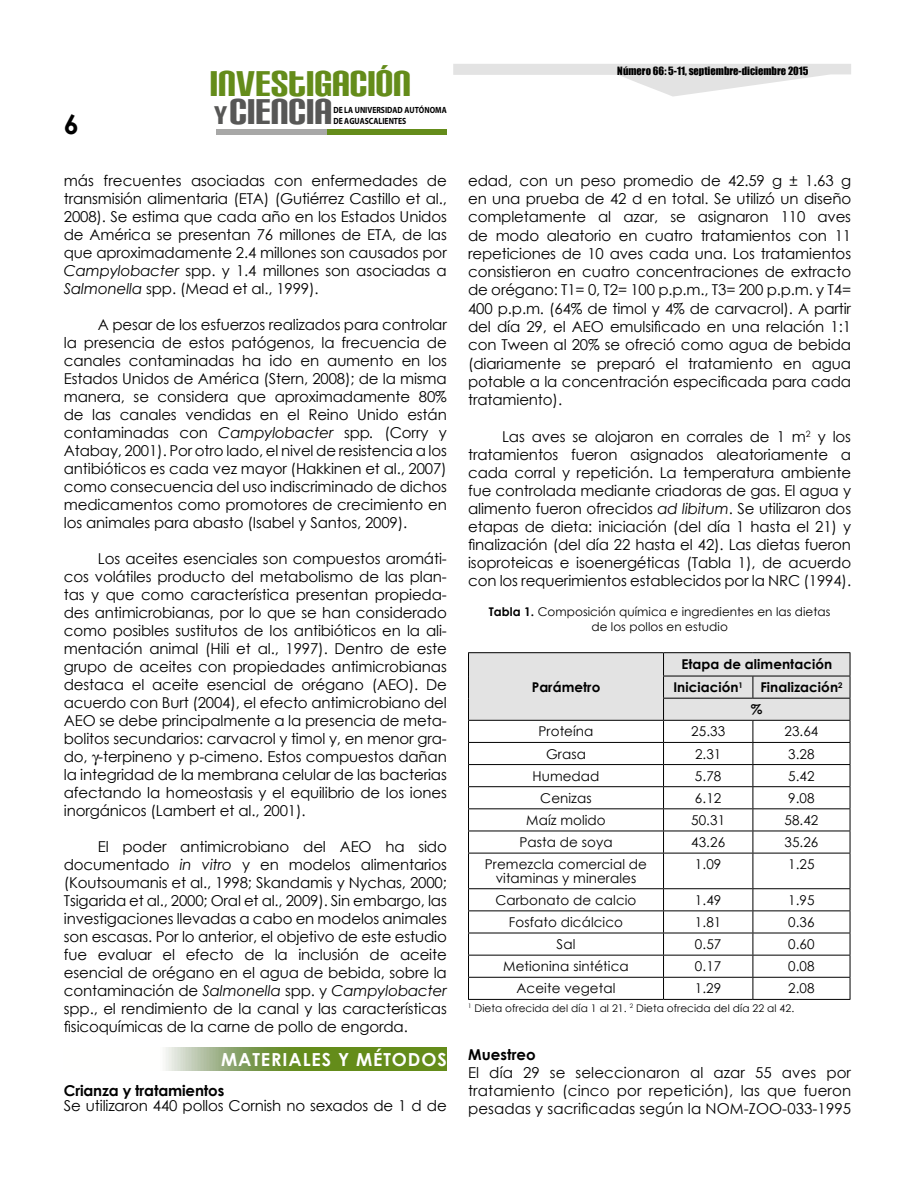
<style>
.page{position:relative;width:915px;height:1191px;background:#fff}
.page>*{position:absolute;margin:0;border:0;box-sizing:border-box;transform-origin:0 0}
.t1{font:43.05px "Carbon Block";color:#648c1a}
.t2{font:43.05px "Carbon Block";color:#575756}
.t3{font:700 27px "Century Gothic";color:#000}
.t4{font:700 18px "Century Gothic";color:#fff}
.t5{font:15px/18px "Century Gothic";letter-spacing:-.01em;color:#000;text-align:justify}
.t6{font:700 15px "Century Gothic";letter-spacing:-.01em;color:#000}
.t7{font:13.5px/13.5px "Century Gothic";letter-spacing:.005em;color:#000;text-align:center}
.t8{font:700 13.5px/22.6px "Century Gothic";letter-spacing:.005em;color:#000}
.t9{font:12px/15px "Century Gothic";letter-spacing:.005em;color:#000;text-align:center}
.t10{font:10.5px "Century Gothic";letter-spacing:.005em;color:#000}
.t11{font:10.5px "Impact";color:#000}
.t12{font:700 9px/10.5px "Myriad Pro";color:#000;scale:.85 1}
.s1{font-size:30.75px}
.s2{font-style:italic}
.s3{font-weight:700}
</style>
<div class="page">
<svg style="left:453px;top:64px;width:397px;height:33px"></svg>
<div style="left:216px;top:129px;width:214px;height:6px;background:#a8a8a7"></div>
<div style="left:327px;top:129px;width:119px;height:6px;background:#648c1a"></div>
<svg style="left:165px;top:1047px;width:281px;height:23px;background:#7c9c46"></svg>
<svg style="left:468px;top:652px;width:382px;height:200px"></svg>
<hr style="left:468px;top:852px;width:195px;height:1px;background:#000">
<hr style="left:468px;top:853px;width:1px;height:35px;background:#000">
<hr style="left:663px;top:852px;width:89px;height:1px;background:#000">
<hr style="left:663px;top:853px;width:1px;height:35px;background:#000">
<hr style="left:752px;top:852px;width:98px;height:1px;background:#000">
<hr style="left:752px;top:853px;width:1px;height:35px;background:#000">
<hr style="left:849px;top:853px;width:1px;height:35px;background:#000">
<hr style="left:468px;top:888px;width:195px;height:1px;background:#000">
<hr style="left:663px;top:888px;width:89px;height:1px;background:#000">
<hr style="left:752px;top:888px;width:98px;height:1px;background:#000">
<hr style="left:468px;top:910px;width:195px;height:1px;background:#000">
<hr style="left:663px;top:910px;width:89px;height:1px;background:#000">
<hr style="left:752px;top:910px;width:98px;height:1px;background:#000">
<hr style="left:468px;top:932px;width:195px;height:1px;background:#000">
<hr style="left:663px;top:932px;width:89px;height:1px;background:#000">
<hr style="left:752px;top:932px;width:98px;height:1px;background:#000">
<hr style="left:468px;top:954px;width:195px;height:1px;background:#000">
<hr style="left:663px;top:954px;width:89px;height:1px;background:#000">
<hr style="left:752px;top:954px;width:98px;height:1px;background:#000">
<hr style="left:468px;top:977px;width:195px;height:1px;background:#000">
<svg style="left:468px;top:889px;width:1px;height:110px"></svg>
<hr style="left:663px;top:977px;width:89px;height:1px;background:#000">
<svg style="left:663px;top:889px;width:1px;height:110px"></svg>
<hr style="left:752px;top:977px;width:98px;height:1px;background:#000">
<svg style="left:752px;top:889px;width:1px;height:110px"></svg>
<svg style="left:849px;top:889px;width:1px;height:110px"></svg>
<hr style="left:468px;top:999px;width:195px;height:1px;background:#000">
<hr style="left:663px;top:999px;width:89px;height:1px;background:#000">
<hr style="left:752px;top:999px;width:98px;height:1px;background:#000">
<h2 class="t3" style="left:64px;top:107px;width:17px">6</h2>
<h1 class="t1" style="left:210px;top:62px;width:203px">INVESTIGACIÓN</h1>
<h1 class="t2" style="left:214px;top:91px;width:120px"><span class="s1">Y</span> CIENCIA</h1>
<p class="t12" style="left:333px;top:105px;width:135px">DE LA UNIVERSIDAD AUTÓNOMA<br>DE AGUASCALIENTES</p>
<p class="t5" style="left:64px;top:171px;width:384px">más frecuentes asociadas con enfermedades de transmisión alimentaria (ETA) (Gutiérrez Castillo et al., 2008). Se estima que cada año en los Estados Unidos de América se presentan 76 millones de ETA, de las que aproximadamente 2.4 millones son causados por <span class="s2">Campylobacter</span> spp. y 1.4 millones son asociadas a <span class="s2">Salmonella</span> spp. (Mead et al., 1999).</p>
<p class="t5" style="left:64px;top:315px;width:384px;text-indent:34px">A pesar de los esfuerzos realizados para controlar la presencia de estos patógenos, la frecuencia de canales contaminadas ha ido en aumento en los Estados Unidos de América (Stern, 2008); de la misma manera, se considera que aproximadamente 80% de las canales vendidas en el Reino Unido están contaminadas con <span class="s2">Campylobacter</span> spp<span class="s2">.</span> (Corry y Atabay, 2001). Por otro lado, el nivel de resistencia a los antibióticos es cada vez mayor (Hakkinen et al., 2007) como consecuencia del uso indiscriminado de dichos medicamentos como promotores de crecimiento en los animales para abasto (Isabel y Santos, 2009).</p>
<p class="t5" style="left:64px;top:549px;width:384px;text-indent:34px">Los aceites esenciales son compuestos aromáti&shy;cos volátiles producto del metabolismo de las plan&shy;tas y que como característica presentan propieda&shy;des antimicrobianas, por lo que se han considerado como posibles sustitutos de los antibióticos en la ali&shy;mentación animal (Hili et al., 1997). Dentro de este grupo de aceites con propiedades antimicrobianas destaca el aceite esencial de orégano (AEO). De acuerdo con Burt (2004), el efecto antimicrobiano del AEO se debe principalmente a la presencia de meta&shy;bolitos secundarios: carvacrol y timol y, en menor gra&shy;do, -terpineno y p-cimeno. Estos compuestos dañan la integridad de la membrana celular de las bacterias afectando la homeostasis y el equilibrio de los iones inorgánicos (Lambert et al., 2001).</p>
<p class="t5" style="left:64px;top:837px;width:384px;text-indent:34px">El poder antimicrobiano del AEO ha sido documentado <span class="s2">in vitro</span> y en modelos alimentarios (Koutsoumanis et al., 1998; Skandamis y Nychas, 2000; Tsigarida et al., 2000; Oral et al., 2009). Sin embargo, las investigaciones llevadas a cabo en modelos animales son escasas. Por lo anterior, el objetivo de este estudio fue evaluar el efecto de la inclusión de aceite esencial de orégano en el agua de bebida, sobre la contaminación de <span class="s2">Salmonella</span> spp. y <span class="s2">Campylobacter </span>spp., el rendimiento de la canal y las características fisicoquímicas de la carne de pollo de engorda.</p>
<p class="t4" style="left:221px;top:1047px;width:29px">Materiale</p>
<p class="t4" style="left:322px;top:1047px;width:22px">s ym</p>
<p class="t4" style="left:373px;top:1047px;width:25px">étodo</p>
<p class="t4" style="left:437px;top:1047px;width:11px">s</p>
<p class="t6" style="left:64px;top:1081px;width:162px">Crianza y tratamientos</p>
<p class="t5" style="left:64px;top:1096px;width:384px">Se utilizaron 440 pollos Cornish no sexados de 1 d de</p>
<p class="t11" style="left:617px;top:64px;width:193px">Número 66: 5-11, septiembre-diciembre 2015</p>
<p class="t5" style="left:468px;top:171px;width:384px">edad, con un peso promedio de 42.59 g ± 1.63 g en una prueba de 42 d en total. Se utilizó un diseño completamente al azar, se asignaron 110 aves de modo aleatorio en cuatro tratamientos con 11 repeticiones de 10 aves cada una. Los tratamientos consistieron en cuatro concentraciones de extracto de orégano: T1= 0, T2= 100 p.p.m., T3= 200 p.p.m. y T4= 400 p.p.m. (64% de timol y 4% de carvacrol). A partir del día 29, el AEO emulsificado en una relación 1:1 con Tween al 20% se ofreció como agua de bebida (diariamente se preparó el tratamiento en agua potable a la concentración especificada para cada tratamiento).</p>
<p class="t5" style="left:468px;top:427px;width:384px;text-indent:34px">Las aves se alojaron en corrales de 1 m<sup>2</sup> y los tratamientos fueron asignados aleatoriamente a cada corral y repetición. La temperatura ambiente fue controlada mediante criadoras de gas. El agua y alimento fueron ofrecidos <span class="s2">ad libitum</span>. Se utilizaron dos etapas de dieta: iniciación (del día 1 hasta el 21) y finalización (del día 22 hasta el 42). Las dietas fueron isoproteicas e isoenergéticas (Tabla 1), de acuerdo con los requerimientos establecidos por la NRC (1994).</p>
<p class="t9" style="left:488px;top:604px;width:343px"><span class="s3">Tabla 1.</span> Composición química e ingredientes en las dietas de los pollos en estudio</p>
<p class="t8" style="left:531px;top:675px;width:70px">Parámetro</p>
<p class="t8" style="left:673px;top:653px;width:160px;text-indent:8px">Etapa de alimentación<br>Iniciación<sup>1</sup></p>
<p class="t8" style="left:750px;top:676px;width:93px;line-height:22.2px;text-indent:9px">Finalización<sup>2 </sup>%</p>
<p class="t7" style="left:538px;top:724px;width:56px">Proteína</p>
<p class="t7" style="left:691px;top:724px;width:35px">25.33</p>
<p class="t7" style="left:784px;top:724px;width:35px">23.64</p>
<p class="t7" style="left:546px;top:746px;width:41px">Grasa</p>
<p class="t7" style="left:694px;top:746px;width:28px">2.31</p>
<p class="t7" style="left:788px;top:746px;width:28px">3.28</p>
<p class="t7" style="left:532px;top:769px;width:68px">Humedad</p>
<p class="t7" style="left:694px;top:769px;width:28px">5.78</p>
<p class="t7" style="left:788px;top:769px;width:28px">5.42</p>
<p class="t7" style="left:540px;top:791px;width:53px">Cenizas</p>
<p class="t7" style="left:694px;top:791px;width:28px">6.12</p>
<p class="t7" style="left:788px;top:791px;width:28px">9.08</p>
<p class="t7" style="left:526px;top:813px;width:81px">Maíz molido</p>
<p class="t7" style="left:691px;top:813px;width:35px">50.31</p>
<p class="t7" style="left:784px;top:813px;width:35px">58.42</p>
<p class="t7" style="left:519px;top:835px;width:95px">Pasta de soya</p>
<p class="t7" style="left:691px;top:835px;width:35px">43.26</p>
<p class="t7" style="left:784px;top:835px;width:35px">35.26</p>
<p class="t7" style="left:484px;top:857px;width:164px">Premezcla comercial de vitaminas y minerales</p>
<p class="t7" style="left:694px;top:857px;width:28px">1.09</p>
<p class="t7" style="left:788px;top:857px;width:28px">1.25</p>
<p class="t7" style="left:495px;top:893px;width:142px">Carbonato de calcio</p>
<p class="t7" style="left:694px;top:893px;width:28px">1.49</p>
<p class="t7" style="left:788px;top:893px;width:28px">1.95</p>
<p class="t7" style="left:509px;top:915px;width:115px">Fosfato dicálcico</p>
<p class="t7" style="left:694px;top:915px;width:28px">1.81</p>
<p class="t7" style="left:788px;top:915px;width:28px">0.36</p>
<p class="t7" style="left:556px;top:937px;width:20px">Sal</p>
<p class="t7" style="left:694px;top:937px;width:28px">0.57</p>
<p class="t7" style="left:788px;top:937px;width:28px">0.60</p>
<p class="t7" style="left:503px;top:959px;width:127px">Metionina sintética</p>
<p class="t7" style="left:694px;top:959px;width:28px">0.17</p>
<p class="t7" style="left:788px;top:959px;width:28px">0.08</p>
<p class="t7" style="left:516px;top:981px;width:100px">Aceite vegetal</p>
<p class="t7" style="left:694px;top:981px;width:28px">1.29</p>
<p class="t7" style="left:788px;top:981px;width:28px">2.08</p>
<p class="t10" style="left:468px;top:1001px;width:327px"><sup>1</sup> Dieta ofrecida del día 1 al 21. <sup>2</sup> Dieta ofrecida del día 22 al 42.</p>
<p class="t6" style="left:468px;top:1045px;width:69px">Muestreo</p>
<p class="t5" style="left:468px;top:1063px;width:384px">El día 29 se seleccionaron al azar 55 aves por tratamiento (cinco por repetición), las que fueron pesadas y sacrificadas según la NOM-ZOO-033-1995</p>
</div>
